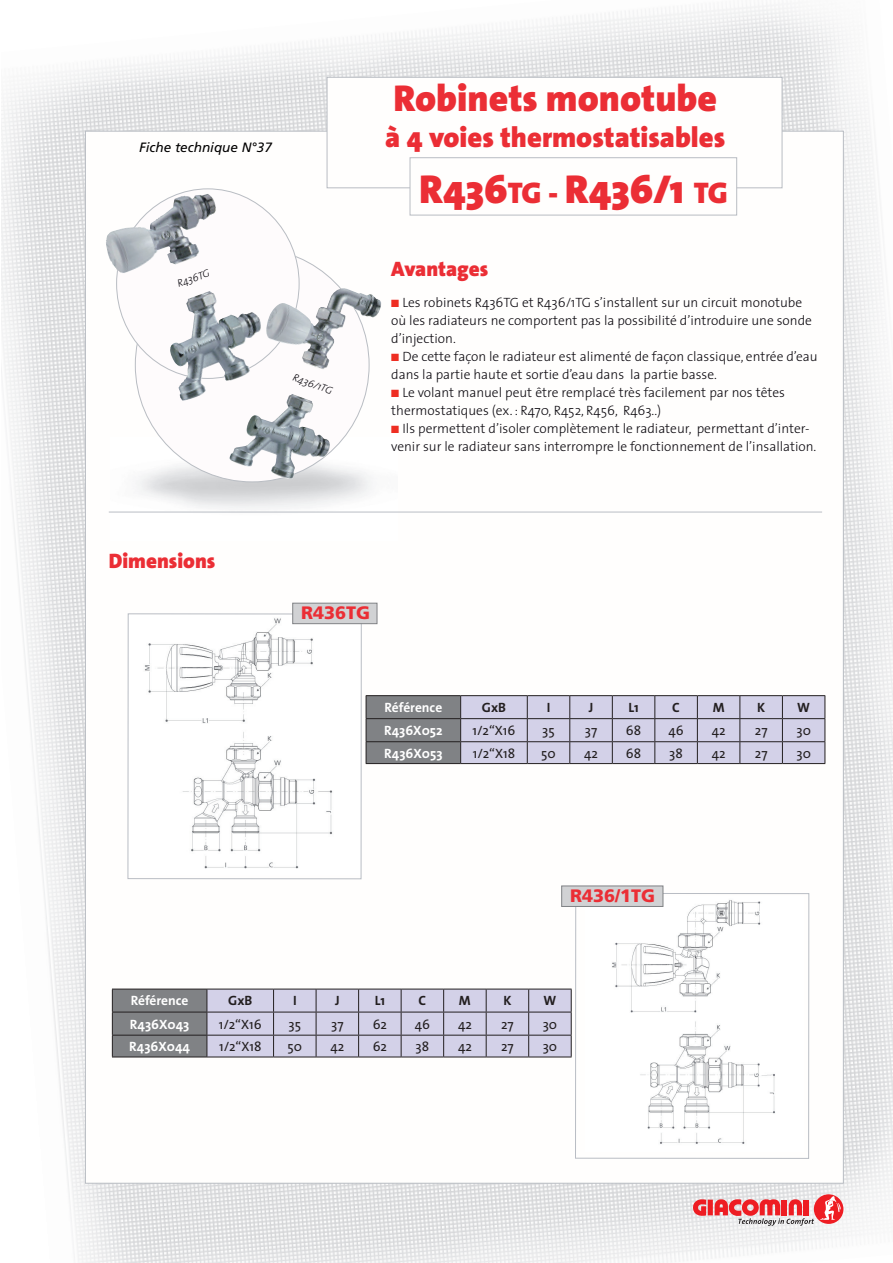
<style>
.page{position:relative;width:893px;height:1263px;background:#fff}
.page>*{position:absolute;margin:0;border:0;box-sizing:border-box;transform-origin:0 0}
.t1{font:900 40.5px "The Sans";color:#eb2e35}
.t2{font:900 37.5px "The Sans";color:#eb2e35}
.t3{font:900 28.5px "The Sans";color:#eb2e35}
.t4{font:900 21px "The Sans";color:#eb2e35}
.t5{font:900 18px "Frutiger";color:#eb2e35}
.t6{font:300 13.5px/18px "The Sans";color:#0e0b11}
.t7{font:13.5px "The Sans";color:#231f20}
.t8{font:700 13.5px "The Sans";color:#fff}
.t9{font:700 13.5px "The Sans";color:#231f20}
.t10{font:italic 13.5px "Frutiger";color:#000}
.t11{font:italic 300 10.5px "The Sans";color:#0e0b11}
.s1{font-size:30px}
.s2{color:#ee2e22}
</style>
<div class="page">
<img style="left:1px;top:3px;width:892px;height:1260px">
<div style="left:85px;top:131px;width:759px;height:1052px;background:#fffefd;border:1px solid #b9bdc3"></div>
<div style="left:327px;top:77px;width:455px;height:111px;background:#fffefd;border:1px solid #b9bdc3"></div>
<div style="left:410px;top:157px;width:327px;height:58px;background:#fffefd;border:1px solid #b9bdc3"></div>
<svg style="left:692px;top:1199px;width:14px;height:17px"></svg>
<div style="left:708px;top:1200px;width:5px;height:15px;background:#ee1d23"></div>
<svg style="left:715px;top:1199px;width:99px;height:27px;background:#e18a8d"></svg>
<svg style="left:814px;top:1194px;width:30px;height:30px"></svg>
<svg style="left:820px;top:1196px;width:21px;height:24px"></svg>
<img style="left:144px;top:618px;width:216px;height:251px">
<div style="left:128px;top:613px;width:234px;height:266px;border:1px solid #b9bdc4"></div>
<hr style="left:109px;top:512px;width:713px;height:1px;background:#b9bdc4">
<img style="left:106px;top:195px;width:99px;height:78px">
<img style="left:169px;top:291px;width:93px;height:110px">
<img style="left:264px;top:288px;width:117px;height:82px">
<img style="left:229px;top:394px;width:103px;height:86px">
<hr style="left:366px;top:695px;width:95px;height:1px;background:#231f20">
<hr style="left:366px;top:763px;width:95px;height:1px;background:#231f20">
<hr style="left:461px;top:695px;width:66px;height:1px;background:#231f20">
<hr style="left:527px;top:695px;width:43px;height:1px;background:#231f20">
<hr style="left:570px;top:695px;width:42px;height:1px;background:#231f20">
<hr style="left:612px;top:695px;width:43px;height:1px;background:#231f20">
<hr style="left:655px;top:695px;width:42px;height:1px;background:#231f20">
<hr style="left:697px;top:695px;width:43px;height:1px;background:#231f20">
<hr style="left:740px;top:695px;width:42px;height:1px;background:#231f20">
<hr style="left:782px;top:695px;width:43px;height:1px;background:#231f20">
<svg style="left:366px;top:696px;width:460px;height:67px;background:#b9b8ca"></svg>
<hr style="left:461px;top:763px;width:66px;height:1px;background:#231f20">
<hr style="left:527px;top:763px;width:43px;height:1px;background:#231f20">
<hr style="left:570px;top:763px;width:42px;height:1px;background:#231f20">
<hr style="left:612px;top:763px;width:43px;height:1px;background:#231f20">
<hr style="left:655px;top:763px;width:42px;height:1px;background:#231f20">
<hr style="left:697px;top:763px;width:43px;height:1px;background:#231f20">
<hr style="left:740px;top:763px;width:42px;height:1px;background:#231f20">
<hr style="left:782px;top:763px;width:43px;height:1px;background:#231f20">
<img style="left:612px;top:896px;width:163px;height:248px">
<div style="left:575px;top:893px;width:234px;height:266px;border:1px solid #b9bdc4"></div>
<svg style="left:112px;top:989px;width:460px;height:68px;background:#b8b6c8"></svg>
<hr style="left:207px;top:1056px;width:67px;height:1px;background:#231f20">
<hr style="left:274px;top:1056px;width:42px;height:1px;background:#231f20">
<hr style="left:316px;top:1056px;width:43px;height:1px;background:#231f20">
<hr style="left:359px;top:1056px;width:42px;height:1px;background:#231f20">
<hr style="left:401px;top:1056px;width:43px;height:1px;background:#231f20">
<hr style="left:444px;top:1056px;width:42px;height:1px;background:#231f20">
<hr style="left:486px;top:1056px;width:43px;height:1px;background:#231f20">
<hr style="left:529px;top:1056px;width:43px;height:1px;background:#231f20">
<div style="left:292px;top:603px;width:85px;height:21px;background:#d1d2d4;border:1px solid #808285"></div>
<div style="left:561px;top:885px;width:102px;height:22px;background:#d1d2d4;border:1px solid #808285"></div>
<p class="t10" style="left:139px;top:140px;width:134px">Fiche technique N°37</p>
<p class="t11" style="left:175px;top:276px;width:35px;rotate:-20deg">R436TG</p>
<p class="t11" style="left:296px;top:369px;width:43px;rotate:20deg">R436/1TG</p>
<h2 class="t2" style="left:393px;top:66px;width:325px">Robinets monotube</h2>
<h3 class="t3" style="left:385px;top:113px;width:341px">à 4 voies thermostatisables</h3>
<h1 class="t1" style="left:419px;top:154px;width:310px">R436<span class="s1">TG -</span> R436/1 <span class="s1">TG</span></h1>
<h3 class="t4" style="left:391px;top:251px;width:98px">Avantages</h3>
<p class="t6" style="left:391px;top:293px;width:422px"><span class="s2">■</span> Les robinets R436TG et R436/1TG s’installent sur un circuit monotube où les radiateurs ne comportent pas la possibilité d’introduire une sonde d’injection.</p>
<p class="t6" style="left:391px;top:347px;width:428px"><span class="s2">■</span> De cette façon le radiateur est alimenté de façon classique, entrée d’eau dans la partie haute et sortie d’eau dans la partie basse.</p>
<p class="t6" style="left:391px;top:383px;width:395px"><span class="s2">■</span> Le volant manuel peut être remplacé très facilement par nos têtes thermostatiques (ex. : R470, R452, R456, R463..)</p>
<p class="t6" style="left:391px;top:419px;width:427px"><span class="s2">■</span> Ils permettent d’isoler complètement le radiateur, permettant d’inter&shy;venir sur le radiateur sans interrompre le fonctionnement de l’insallation.</p>
<h3 class="t4" style="left:109px;top:543px;width:108px">Dimensions</h3>
<h3 class="t5" style="left:301px;top:602px;width:71px">R436TG</h3>
<p class="t8" style="left:384px;top:696px;width:59px">Référence</p>
<p class="t9" style="left:482px;top:696px;width:26px">GxB</p>
<p class="t9" style="left:547px;top:696px;width:5px">I</p>
<p class="t9" style="left:589px;top:696px;width:6px">J</p>
<p class="t9" style="left:628px;top:696px;width:12px">L1</p>
<p class="t9" style="left:672px;top:696px;width:9px">C</p>
<p class="t9" style="left:713px;top:696px;width:13px">M</p>
<p class="t9" style="left:757px;top:696px;width:10px">K</p>
<p class="t9" style="left:797px;top:696px;width:14px">W</p>
<p class="t8" style="left:384px;top:719px;width:60px">R436X052</p>
<p class="t7" style="left:473px;top:719px;width:44px">1/2“X16</p>
<p class="t7" style="left:542px;top:719px;width:14px">35</p>
<p class="t7" style="left:585px;top:719px;width:14px">37</p>
<p class="t7" style="left:626px;top:719px;width:17px">68</p>
<p class="t7" style="left:669px;top:719px;width:16px">46</p>
<p class="t7" style="left:712px;top:719px;width:15px">42</p>
<p class="t7" style="left:755px;top:719px;width:14px">27</p>
<p class="t7" style="left:796px;top:719px;width:16px">30</p>
<p class="t8" style="left:384px;top:742px;width:60px">R436X053</p>
<p class="t7" style="left:473px;top:742px;width:44px">1/2“X18</p>
<p class="t7" style="left:541px;top:742px;width:16px">50</p>
<p class="t7" style="left:584px;top:742px;width:15px">42</p>
<p class="t7" style="left:626px;top:742px;width:17px">68</p>
<p class="t7" style="left:669px;top:742px;width:15px">38</p>
<p class="t7" style="left:712px;top:742px;width:15px">42</p>
<p class="t7" style="left:755px;top:742px;width:14px">27</p>
<p class="t7" style="left:796px;top:742px;width:16px">30</p>
<h3 class="t5" style="left:570px;top:885px;width:87px">R436/1TG</h3>
<p class="t8" style="left:131px;top:989px;width:59px">Référence</p>
<p class="t9" style="left:228px;top:989px;width:26px">GxB</p>
<p class="t9" style="left:293px;top:989px;width:5px">I</p>
<p class="t9" style="left:335px;top:989px;width:6px">J</p>
<p class="t9" style="left:375px;top:989px;width:12px">L1</p>
<p class="t9" style="left:419px;top:989px;width:9px">C</p>
<p class="t9" style="left:459px;top:989px;width:13px">M</p>
<p class="t9" style="left:503px;top:989px;width:10px">K</p>
<p class="t9" style="left:544px;top:989px;width:14px">W</p>
<p class="t8" style="left:130px;top:1012px;width:61px">R436X043</p>
<p class="t7" style="left:219px;top:1013px;width:44px">1/2“X16</p>
<p class="t7" style="left:289px;top:1013px;width:14px">35</p>
<p class="t7" style="left:331px;top:1013px;width:14px">37</p>
<p class="t7" style="left:373px;top:1013px;width:16px">62</p>
<p class="t7" style="left:415px;top:1013px;width:16px">46</p>
<p class="t7" style="left:458px;top:1013px;width:15px">42</p>
<p class="t7" style="left:501px;top:1013px;width:14px">27</p>
<p class="t7" style="left:543px;top:1013px;width:16px">30</p>
<p class="t8" style="left:129px;top:1035px;width:62px">R436X044</p>
<p class="t7" style="left:219px;top:1035px;width:44px">1/2“X18</p>
<p class="t7" style="left:288px;top:1035px;width:16px">50</p>
<p class="t7" style="left:330px;top:1035px;width:15px">42</p>
<p class="t7" style="left:373px;top:1035px;width:16px">62</p>
<p class="t7" style="left:416px;top:1035px;width:15px">38</p>
<p class="t7" style="left:458px;top:1035px;width:15px">42</p>
<p class="t7" style="left:501px;top:1035px;width:14px">27</p>
<p class="t7" style="left:543px;top:1035px;width:16px">30</p>
</div>
